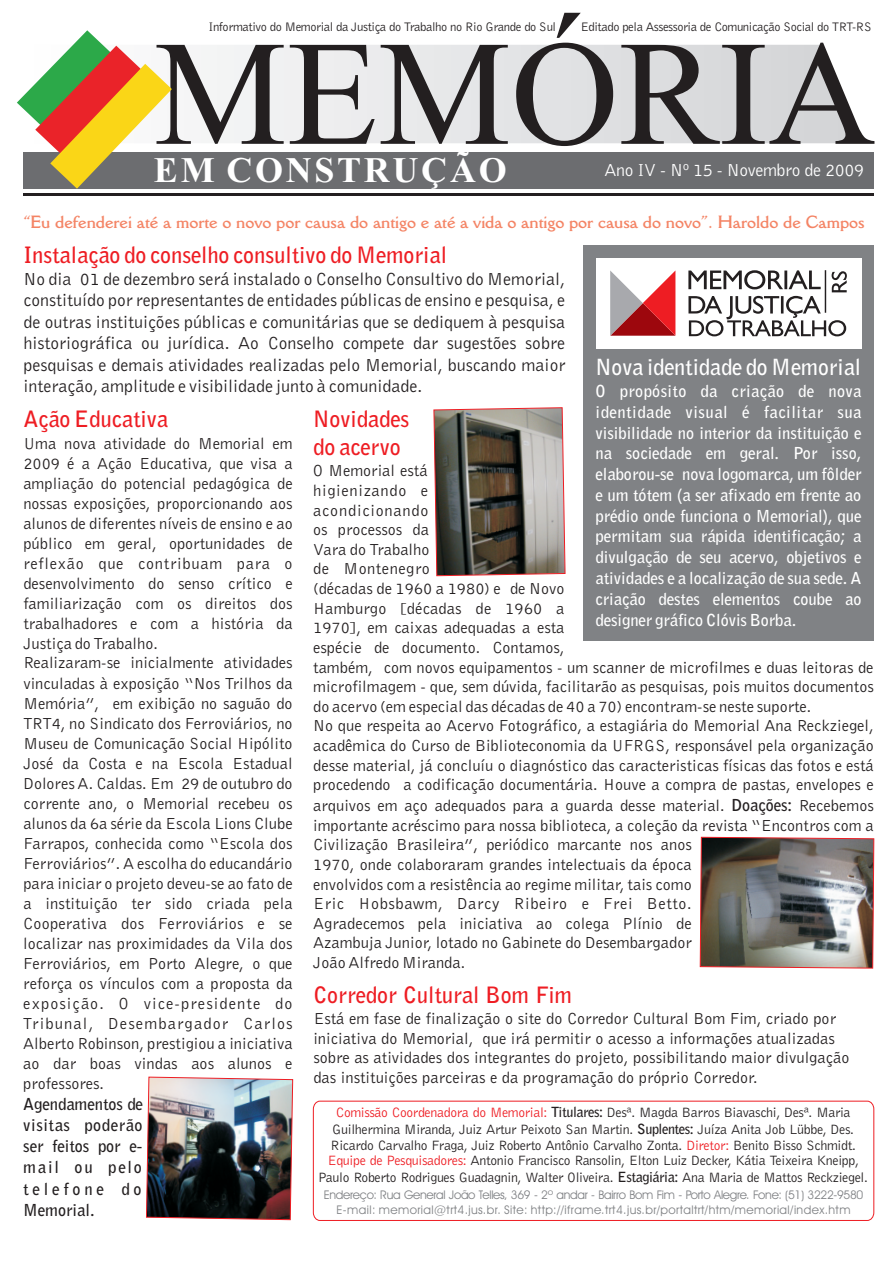
<style>
.page{position:relative;width:893px;height:1263px;background:#fff}
.page>*{position:absolute;margin:0;border:0;box-sizing:border-box;transform-origin:0 0}
.t1{font:149.4px "Times New Roman";color:#231f20}
.t2{font:700 36px "Times New Roman";letter-spacing:.075em;color:#fff}
.t3{font:700 22.5px/28.3px "Bell Gothic BT";color:#ee1d23}
.t4{font:700 22.2px "Bell Gothic BT";color:#fff}
.t5{font:18px/21.5px "Bell Gothic BT";color:#231f20;text-align:justify}
.t6{font:18px "Bell Gothic BT";letter-spacing:-.02em;color:#fff}
.t7{font:700 17.25px "Della Robbia BT";color:#f48465}
.t8{font:16.5px/20px "Bell Gothic BT";color:#231f20}
.t9{font:700 16.5px/20.7px "Bell Gothic BT";color:#fff;text-align:justify}
.t10{font:700 16.5px/21.1px "Bell Gothic BT";letter-spacing:.035em;color:#231f20;text-align:justify}
.t11{font:13.95px/15.8px "Bell Gothic BT";letter-spacing:-.025em;color:#231f20}
.t12{font:12.75px "Bell Gothic BT";letter-spacing:-.035em;color:#231f20}
.t13{font:12px "Avant Garde IT Cby BT";letter-spacing:.035em;color:#808285}
.t14{font:12px "Avant Garde IT Cby BT";letter-spacing:-.025em;color:#808285}
.s1{font-weight:700}
.s2{color:#ee1d23}
</style>
<div class="page">
<svg style="left:201px;top:45px;width:671px;height:98px"></svg>
<div style="left:23px;top:152px;width:851px;height:37px;background:#6c6d70"></div>
<hr style="left:23px;top:193px;width:851px;height:3px;background:#231f20">
<svg style="left:17px;top:30px;width:155px;height:159px"></svg>
<div style="left:583px;top:246px;width:291px;height:395px;background:#808285"></div>
<svg style="left:313px;top:1101px;width:561px;height:120px"></svg>
<div style="left:596px;top:258px;width:265px;height:91px;background:#fff"></div>
<svg style="left:610px;top:270px;width:65px;height:66px"></svg>
<svg style="left:688px;top:270px;width:159px;height:66px"></svg>
<img style="left:146px;top:1077px;width:147px;height:143px">
<svg style="left:434px;top:407px;width:131px;height:169px;background:#726a62"></svg>
<img style="left:700px;top:837px;width:174px;height:131px">
<h1 class="t1" style="left:154px;top:40px;width:724px">MEMÓRIA</h1>
<p class="t6" style="left:604px;top:162px;width:261px">Ano IV - Nº 15 - Novembro de 2009</p>
<p class="t12" style="left:208px;top:21px;width:349px">Informativo do Memorial da Justiça do Trabalho no Rio Grande do Sul</p>
<p class="t12" style="left:580px;top:21px;width:293px">Editado pela Assessoria de Comunicação Social do TRT-RS</p>
<h2 class="t2" style="left:154px;top:158px;width:354px">EM CONSTRUÇÃO</h2>
<p class="t7" style="left:23px;top:215px;width:843px">“Eu defenderei até a morte o novo por causa do antigo e até a vida o antigo por causa do novo”. Haroldo de Campos</p>
<h3 class="t3" style="left:23px;top:243px;width:425px">Instalação do conselho consultivo do Memorial</h3>
<p class="t5" style="left:23px;top:270px;width:544px">No dia 01 de dezembro será instalado o Conselho Consultivo do Memorial, constituído por representantes de entidades públicas de ensino e pesquisa, e de outras instituições públicas e comunitárias que se dediquem à pesquisa historiográfica ou jurídica. Ao Conselho compete dar sugestões sobre pesquisas e demais atividades realizadas pelo Memorial, buscando maior interação, amplitude e visibilidade junto à comunidade.</p>
<h3 class="t4" style="left:596px;top:358px;width:267px">Nova identidade do Memorial</h3>
<p class="t9" style="left:596px;top:382px;width:267px">O propósito da criação de nova identidade visual é facilitar sua visibilidade no interior da instituição e na sociedade em geral. Por isso, elaborou-se nova logomarca, um fôlder e um tótem (a ser afixado em frente ao prédio onde funciona o Memorial), que permitam sua rápida identificação; a divulgação de seu acervo, objetivos e atividades e a localização de sua sede. A criação destes elementos coube ao designer gráfico Clóvis Borba.</p>
<h3 class="t3" style="left:313px;top:407px;width:97px">Novidades do acervo</h3>
<p class="t8" style="left:313px;top:462px;width:562px">O Memorial está<br>higienizando e<br>acondicionando<br>os processos da<br>Vara do Trabalho<br>de Montenegro<br>(décadas de 1960 a 1980) e de Novo<br>Hamburgo [décadas de 1960 a<br>1970], em caixas adequadas a esta<br>espécie de documento. Contamos,<br>também, com novos equipamentos - um scanner de microfilmes e duas leitoras de microfilmagem - que, sem dúvida, facilitarão as pesquisas, pois muitos documentos do acervo (em especial das décadas de 40 a 70) encontram-se neste suporte.<br>No que respeita ao Acervo Fotográfico, a estagiária do Memorial Ana Reckziegel, acadêmica do Curso de Biblioteconomia da UFRGS, responsável pela organização desse material, já concluíu o diagnóstico das caracteristicas físicas das fotos e está procedendo a codificação documentária. Houve a compra de pastas, envelopes e arquivos em aço adequados para a guarda desse material. <span class="s1">Doações:</span> Recebemos importante acréscimo para nossa biblioteca, a coleção da revista “Encontros com a Civilização Brasileira”, periódico marcante nos anos<br>1970, onde colaboraram grandes intelectuais da época<br>envolvidos com a resistência ao regime militar, tais como<br>Eric Hobsbawm, Darcy Ribeiro e Frei Betto.<br>Agradecemos pela iniciativa ao colega Plínio de<br>Azambuja Junior, lotado no Gabinete do Desembargador<br>João Alfredo Miranda.</p>
<h3 class="t3" style="left:23px;top:407px;width:146px">Ação Educativa</h3>
<p class="t8" style="left:23px;top:434px;width:271px">Uma nova atividade do Memorial em 2009 é a Ação Educativa, que visa a ampliação do potencial pedagógica de nossas exposições, proporcionando aos alunos de diferentes níveis de ensino e ao público em geral, oportunidades de reflexão que contribuam para o desenvolvimento do senso crítico e familiarização com os direitos dos trabalhadores e com a história da Justiça do Trabalho.<br>Realizaram-se inicialmente atividades vinculadas à exposição “Nos Trilhos da Memória”, em exibição no saguão do TRT4, no Sindicato dos Ferroviários, no Museu de Comunicação Social Hipólito José da Costa e na Escola Estadual Dolores A. Caldas. Em 29 de outubro do corrente ano, o Memorial recebeu os alunos da 6a série da Escola Lions Clube Farrapos, conhecida como “Escola dos Ferroviários”. A escolha do educandário para iniciar o projeto deveu-se ao fato de a instituição ter sido criada pela Cooperativa dos Ferroviários e se localizar nas proximidades da Vila dos Ferroviários, em Porto Alegre, o que reforça os vínculos com a proposta da exposição. O vice-presidente do Tribunal, Desembargador Carlos Alberto Robinson, prestigiou a iniciativa ao dar boas vindas aos alunos e professores.</p>
<p class="t10" style="left:23px;top:1095px;width:121px">Agendamentos de visitas poderão ser feitos por e&shy;mail ou pelo telefone do Memorial.</p>
<h3 class="t3" style="left:313px;top:983px;width:260px">Corredor Cultural Bom Fim</h3>
<p class="t8" style="left:313px;top:1010px;width:538px">Está em fase de finalização o site do Corredor Cultural Bom Fim, criado por iniciativa do Memorial, que irá permitir o acesso a informações atualizadas sobre as atividades dos integrantes do projeto, possibilitando maior divulgação das instituições parceiras e da programação do próprio Corredor.</p>
<p class="t11" style="left:336px;top:1105px;width:516px"><span class="s2">Comissão Coordenadora do Memorial:</span> <span class="s1">Titulares:</span> Desª. Magda Barros Biavaschi, Desª. Maria</p>
<p class="t11" style="left:327px;top:1138px;width:533px">Ricardo Carvalho Fraga, Juiz Roberto Antônio Carvalho Zonta. <span class="s2">Diretor:</span> Benito Bisso Schmidt.<br><span class="s2">Equipe de Pesquisadores:</span> Antonio Francisco Ransolin, Elton Luiz Decker, Kátia Teixeira Kneipp,</p>
<p class="t11" style="left:332px;top:1122px;width:523px">Guilhermina Miranda, Juiz Artur Peixoto San Martin. <span class="s1">Suplentes:</span> Juíza Anita Job Lübbe, Des.</p>
<p class="t11" style="left:318px;top:1170px;width:551px">Paulo Roberto Rodrigues Guadagnin, Walter Oliveira. <span class="s1">Estagiária:</span> Ana Maria de Mattos Reckziegel.</p>
<p class="t13" style="left:337px;top:1204px;width:515px">E-mail: memorial@trt4.jus.br. Site: http://iframe.trt4.jus.br/portaltrt/htm/memorial/index.htm</p>
<p class="t14" style="left:324px;top:1190px;width:541px">Endereço: Rua General João Telles, 369 - 2º andar - Bairro Bom Fim - Porto Alegre. Fone: (51) 3222-9580</p>
</div>
